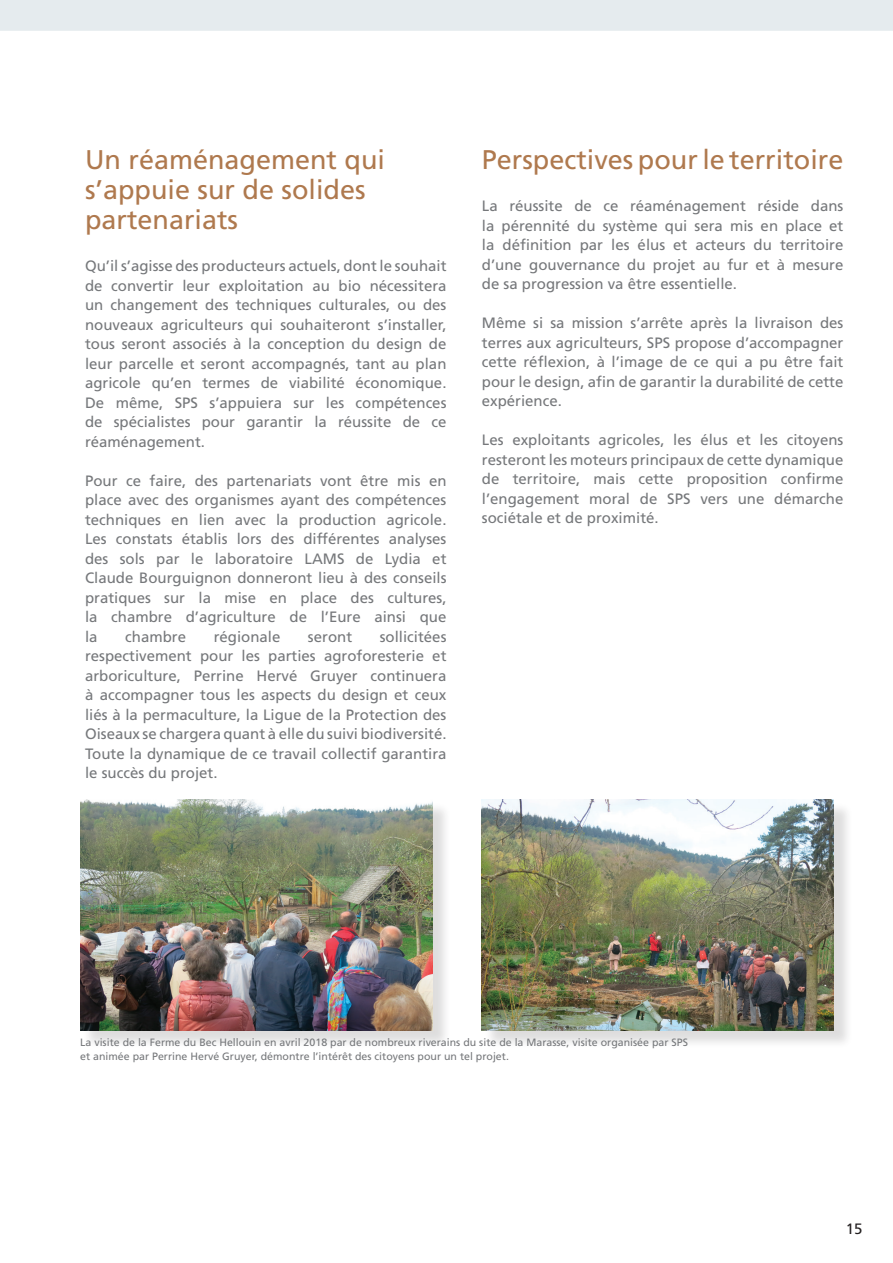
<style>
.page{position:relative;width:893px;height:1263px;background:#fff}
.page>*{position:absolute;margin:0;border:0;box-sizing:border-box;transform-origin:0 0}
.t1{font:27px/30px "Frutiger LT Std";color:#af794e}
.t2{font:15px/19.5px "Frutiger LT Std";color:#76787b;text-align:justify}
.t3{font:15px "Frutiger LT Std";color:#231f20}
.t4{font:10.65px "Frutiger LT Std";color:#76787b}
</style>
<div class="page">
<img style="left:0;top:0;width:893px;height:1031px">
<div style="left:83px;top:802px;width:368px;height:247px;background:#231f20;opacity:.15"></div>
<img style="left:80px;top:799px;width:352px;height:231px">
<div style="left:484px;top:802px;width:369px;height:247px;background:#231f20;opacity:.15"></div>
<img style="left:482px;top:799px;width:352px;height:231px">
<p class="t1" style="left:85px;top:145px;width:302px">Un réaménagement qui s’appuie sur de solides partenariats</p>
<p class="t2" style="left:85px;top:256px;width:363px">Qu’il s’agisse des producteurs actuels, dont le souhait de convertir leur exploitation au bio nécessitera un changement des techniques culturales, ou des nouveaux agriculteurs qui souhaiteront s’installer, tous seront associés à la conception du design de leur parcelle et seront accompagnés, tant au plan agricole qu’en termes de viabilité économique.<br>De même, SPS s’appuiera sur les compétences de spécialistes pour garantir la réussite de ce réaménagement.</p>
<p class="t2" style="left:85px;top:471px;width:363px">Pour ce faire, des partenariats vont être mis en place avec des organismes ayant des compétences techniques en lien avec la production agricole.<br>Les constats établis lors des différentes analyses des sols par le laboratoire LAMS de Lydia et Claude Bourguignon donneront lieu à des conseils pratiques sur la mise en place des cultures, la chambre d’agriculture de l’Eure ainsi que la</p>
<p class="t2" style="left:85px;top:627px;width:363px;text-indent:295px">sollicitées respectivement pour les parties agroforesterie et arboriculture, Perrine Hervé Gruyer continuera à accompagner tous les aspects du design et ceux liés à la permaculture, la Ligue de la Protection des Oiseaux se chargera quant à elle du suivi biodiversité.<br>Toute la dynamique de ce travail collectif garantira le succès du projet.</p>
<p class="t2" style="left:125px;top:627px;width:62px">chambre</p>
<p class="t2" style="left:214px;top:627px;width:68px">régionale</p>
<p class="t2" style="left:308px;top:627px;width:46px">seront</p>
<p class="t1" style="left:482px;top:145px;width:363px">Perspectives pour le territoire</p>
<p class="t2" style="left:482px;top:196px;width:363px">La réussite de ce réaménagement réside dans la pérennité du système qui sera mis en place et la définition par les élus et acteurs du territoire d’une gouvernance du projet au fur et à mesure de sa progression va être essentielle.</p>
<p class="t2" style="left:482px;top:313px;width:363px">Même si sa mission s’arrête après la livraison des terres aux agriculteurs, SPS propose d’accompagner cette réflexion, à l’image de ce qui a pu être fait pour le design, afin de garantir la durabilité de cette expérience.</p>
<p class="t2" style="left:482px;top:430px;width:363px">Les exploitants agricoles, les élus et les citoyens resteront les moteurs principaux de cette dynamique de territoire, mais cette proposition confirme l’engagement moral de SPS vers une démarche sociétale et de proximité.</p>
<p class="t4" style="left:80px;top:1036px;width:609px">La visite de la Ferme du Bec Hellouin en avril 2018 par de nombreux riverains du site de la Marasse, visite organisée par SPS</p>
<p class="t4" style="left:80px;top:1050px;width:430px">et animée par Perrine Hervé Gruyer, démontre l’intérêt des citoyens pour un tel projet.</p>
<p class="t3" style="left:846px;top:1220px;width:18px">15</p>
</div>
